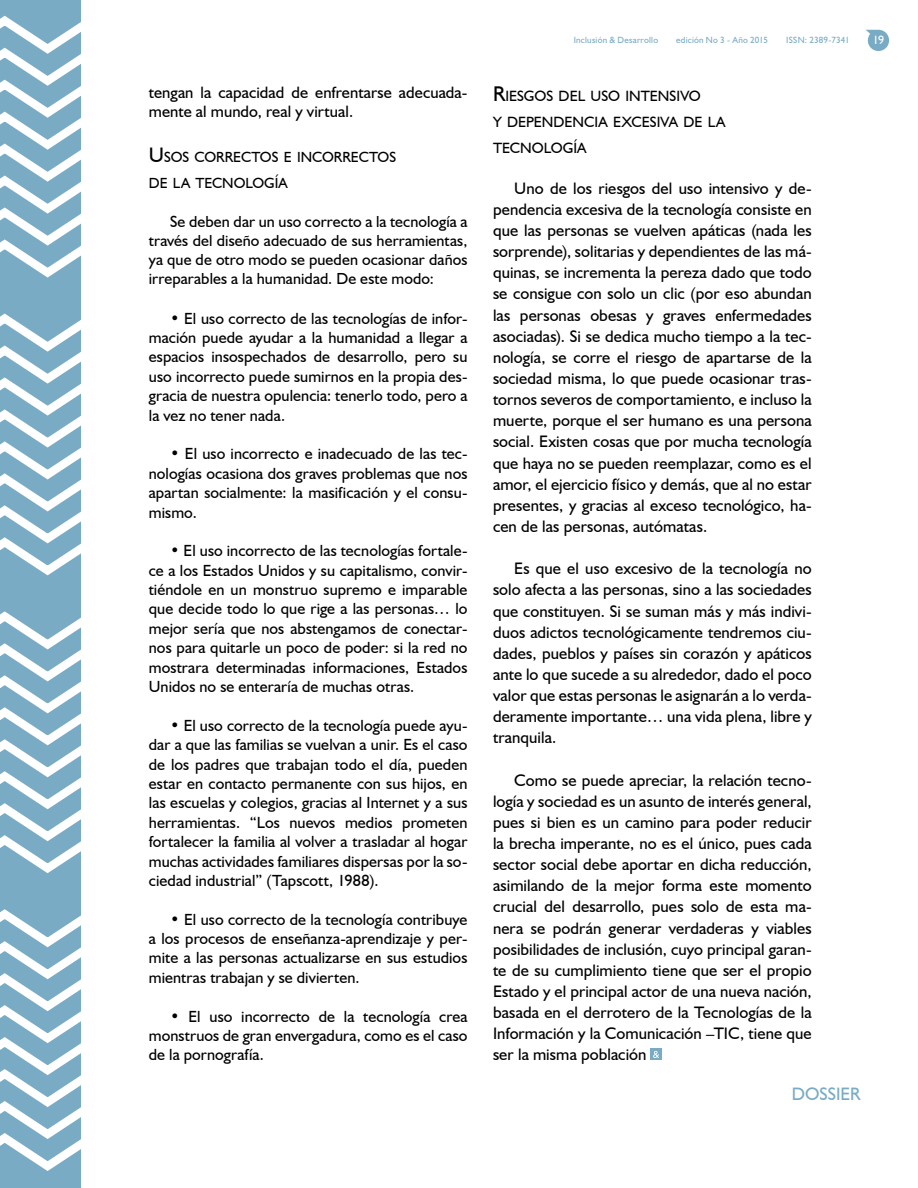
<style>
.page{position:relative;width:918px;height:1188px;background:#fff}
.page>*{position:absolute;margin:0;border:0;box-sizing:border-box;transform-origin:0 0}
.t1{font:18px "Humanst 521 BT Regular";color:#79acc4}
.t2{font:16.65px/21.1px "Humanst 521 BT Regular";letter-spacing:.005em;color:#000;text-align:justify}
.t3{font:16.5px/19.8px "Humanst 521 BT Regular";letter-spacing:.005em;color:#000}
.t4{font:16.2px/19.4px "Humanst 521 BT Regular";letter-spacing:.005em;color:#000;text-align:justify}
.t5{font:16.05px/19.2px "Humanst 521 BT Regular";letter-spacing:.01em;color:#000;text-align:justify}
.t6{font:14.85px/25.7px "Humanst 521 BT Regular";letter-spacing:-.005em;color:#000}
.t7{font:14.7px/25.2px "Humanst 521 BT Regular";color:#000}
.t8{font:12px "Humanst 521 BT Regular";color:#fff}
.t9{font:9px "Humanst 521 BT Regular";letter-spacing:.025em;color:#79acc4}
.s1{font-size:21px}
.s2{font-size:21.3px}
</style>
<div class="page">
<svg style="left:866px;top:30px;width:23px;height:21px"></svg>
<svg style="left:0;top:10px;width:81px;height:1168px"></svg>
<div style="left:650px;top:1049px;width:12px;height:11px;background:#79acc4"></div>
<svg style="left:653px;top:1051px;width:6px;height:7px"></svg>
<p class="t3" style="left:149px;top:82px;width:320px">tengan la capacidad de enfrentarse adecuada&shy;mente al mundo, real y virtual.</p>
<p class="t7" style="left:149px;top:144px;width:249px"><span class="s1">U</span> SOS CORRECTOS E INCORRECTOS<br>DE LA TECNOLOGÍA</p>
<p class="t5" style="left:149px;top:211px;width:320px;text-indent:21px">Se deben dar un uso correcto a la tecnología a través del diseño adecuado de sus herramientas, ya que de otro modo se pueden ocasionar daños irreparables a la humanidad. De este modo:</p>
<p class="t4" style="left:149px;top:308px;width:320px;text-indent:21px">• El uso correcto de las tecnologías de infor&shy;mación puede ayudar a la humanidad a llegar a espacios insospechados de desarrollo, pero su uso incorrecto puede sumirnos en la propia des&shy;gracia de nuestra opulencia: tenerlo todo, pero a la vez no tener nada.</p>
<p class="t4" style="left:149px;top:444px;width:320px;text-indent:21px">• El uso incorrecto e inadecuado de las tec&shy;nologías ocasiona dos graves problemas que nos apartan socialmente: la masificación y el consu&shy;mismo.</p>
<p class="t4" style="left:149px;top:541px;width:320px;text-indent:21px">• El uso incorrecto de las tecnologías fortale&shy;ce a los Estados Unidos y su capitalismo, convir&shy;tiéndole en un monstruo supremo e imparable que decide todo lo que rige a las personas… lo mejor sería que nos abstengamos de conectar&shy;nos para quitarle un poco de poder: si la red no mostrara determinadas informaciones, Estados Unidos no se enteraría de muchas otras.</p>
<p class="t4" style="left:149px;top:715px;width:320px;text-indent:21px">• El uso correcto de la tecnología puede ayu&shy;dar a que las familias se vuelvan a unir. Es el caso de los padres que trabajan todo el día, pueden estar en contacto permanente con sus hijos, en las escuelas y colegios, gracias al Internet y a sus herramientas. “Los nuevos medios prometen fortalecer la familia al volver a trasladar al hogar muchas actividades familiares dispersas por la so&shy;ciedad industrial” (Tapscott, 1988).</p>
<p class="t4" style="left:149px;top:909px;width:320px;text-indent:21px">• El uso correcto de la tecnología contribuye a los procesos de enseñanza-aprendizaje y per&shy;mite a las personas actualizarse en sus estudios mientras trabajan y se divierten.</p>
<p class="t4" style="left:149px;top:1006px;width:320px;text-indent:21px">• El uso incorrecto de la tecnología crea monstruos de gran envergadura, como es el caso de la pornografía.</p>
<p class="t9" style="left:574px;top:34px;width:86px">Inclusión &amp; Desarrollo</p>
<p class="t9" style="left:676px;top:34px;width:93px">edición No 3 - Año 2015</p>
<p class="t9" style="left:786px;top:34px;width:65px">ISSN: 2389-7341</p>
<p class="t8" style="left:873px;top:32px;width:13px">19</p>
<p class="t6" style="left:493px;top:83px;width:234px"><span class="s2">R</span>IESGOS DEL USO INTENSIVO<br>Y DEPENDENCIA EXCESIVA DE LA<br>TECNOLOGÍA</p>
<p class="t2" style="left:493px;top:177px;width:320px;text-indent:21px">Uno de los riesgos del uso intensivo y de&shy;pendencia excesiva de la tecnología consiste en que las personas se vuelven apáticas (nada les sorprende), solitarias y dependientes de las má&shy;quinas, se incrementa la pereza dado que todo se consigue con solo un clic (por eso abundan las personas obesas y graves enfermedades asociadas). Si se dedica mucho tiempo a la tec&shy;nología, se corre el riesgo de apartarse de la sociedad misma, lo que puede ocasionar tras&shy;tornos severos de comportamiento, e incluso la muerte, porque el ser humano es una persona social. Existen cosas que por mucha tecnología que haya no se pueden reemplazar, como es el amor, el ejercicio físico y demás, que al no estar presentes, y gracias al exceso tecnológico, ha&shy;cen de las personas, autómatas.</p>
<p class="t2" style="left:493px;top:558px;width:320px;text-indent:21px">Es que el uso excesivo de la tecnología no solo afecta a las personas, sino a las sociedades que constituyen. Si se suman más y más indivi&shy;duos adictos tecnológicamente tendremos ciu&shy;dades, pueblos y países sin corazón y apáticos ante lo que sucede a su alrededor, dado el poco valor que estas personas le asignarán a lo verda&shy;deramente importante… una vida plena, libre y tranquila.</p>
<p class="t2" style="left:493px;top:769px;width:320px;text-indent:21px">Como se puede apreciar, la relación tecno&shy;logía y sociedad es un asunto de interés general, pues si bien es un camino para poder reducir la brecha imperante, no es el único, pues cada sector social debe aportar en dicha reducción, asimilando de la mejor forma este momento crucial del desarrollo, pues solo de esta ma&shy;nera se podrán generar verdaderas y viables posibilidades de inclusión, cuyo principal garan&shy;te de su cumplimiento tiene que ser el propio Estado y el principal actor de una nueva nación, basada en el derrotero de la Tecnologías de la Información y la Comunicación –TIC, tiene que ser la misma población</p>
<p class="t1" style="left:792px;top:1083px;width:70px">DOSSIER</p>
</div>
